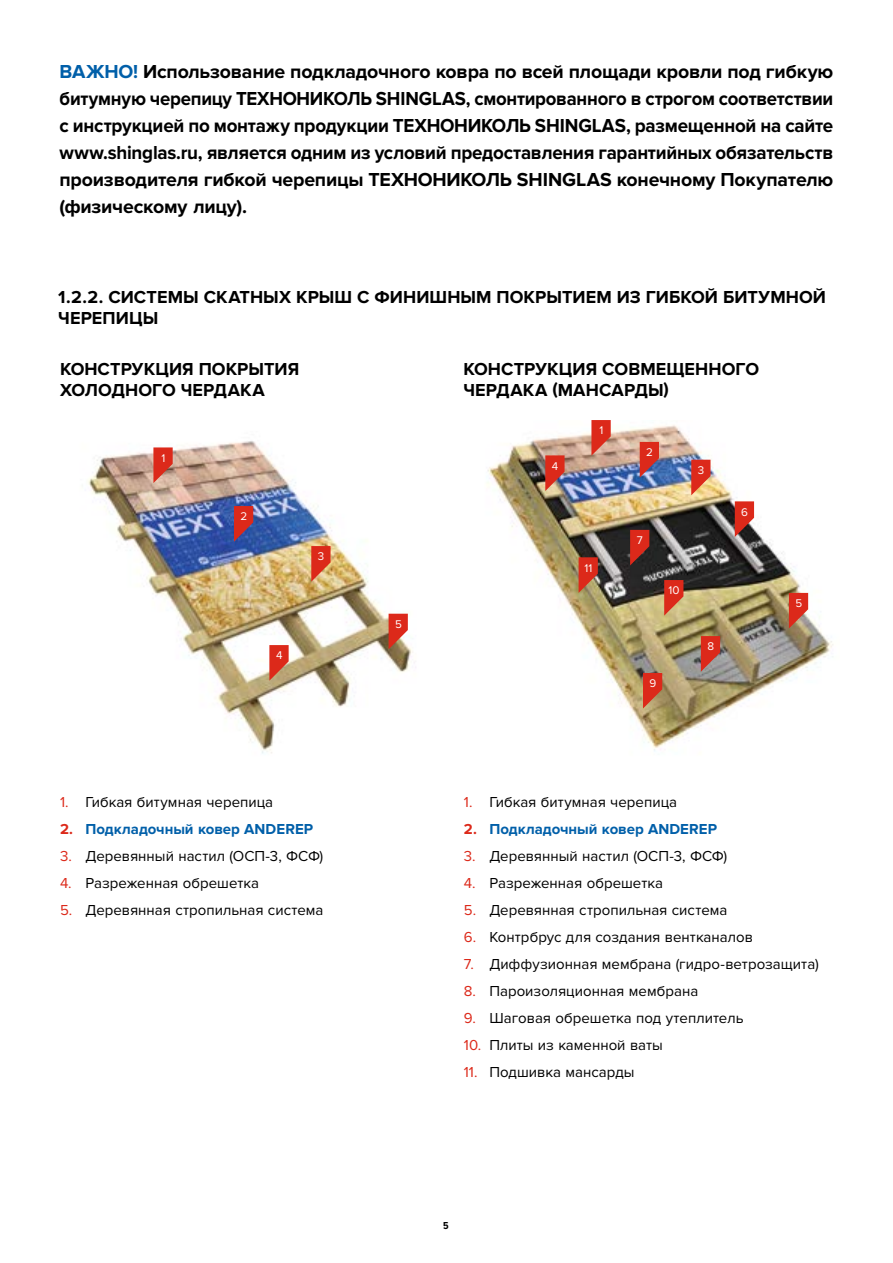
<style>
.page{position:relative;width:893px;height:1263px;background:#fff}
.page>*{position:absolute;margin:0;border:0;box-sizing:border-box;transform-origin:0 0}
.t1{font:700 19.5px/27px "Proxima Nova";letter-spacing:-.01em;color:#000;text-align:justify}
.t2{font:700 18px/21px "Proxima Nova";letter-spacing:.005em;color:#000}
.t3{font:15px "Proxima Nova";color:#000}
.t4{font:700 15px "Proxima Nova";color:#005fa9}
.t5{font:11.55px "Proxima Nova";color:#fff}
.t6{font:700 10.5px "Proxima Nova Cond";color:#000}
.s1{color:#005fa9}
.s2{color:#dc291a}
</style>
<div class="page">
<img style="left:88px;top:441px;width:328px;height:313px">
<svg style="left:153px;top:447px;width:20px;height:36px"></svg>
<svg style="left:234px;top:506px;width:19px;height:36px"></svg>
<svg style="left:311px;top:546px;width:20px;height:36px"></svg>
<svg style="left:269px;top:645px;width:20px;height:36px"></svg>
<svg style="left:389px;top:614px;width:19px;height:35px"></svg>
<img style="left:487px;top:425px;width:347px;height:327px">
<svg style="left:591px;top:420px;width:20px;height:36px"></svg>
<svg style="left:640px;top:442px;width:19px;height:35px"></svg>
<svg style="left:691px;top:460px;width:19px;height:35px"></svg>
<svg style="left:545px;top:455px;width:20px;height:36px"></svg>
<svg style="left:789px;top:593px;width:19px;height:35px"></svg>
<svg style="left:735px;top:501px;width:19px;height:36px"></svg>
<svg style="left:630px;top:530px;width:19px;height:35px"></svg>
<svg style="left:701px;top:636px;width:19px;height:36px"></svg>
<svg style="left:643px;top:673px;width:19px;height:35px"></svg>
<svg style="left:664px;top:580px;width:19px;height:36px"></svg>
<svg style="left:579px;top:557px;width:19px;height:36px"></svg>
<p class="t1" style="left:60px;top:58px;width:775px"><span class="s1">ВАЖНО!</span> Использование подкладочного ковра по всей площади кровли под гибкую битумную черепицу ТЕХНОНИКОЛЬ SHINGLAS, смонтированного в строгом соответствии с инструкцией по монтажу продукции ТЕХНОНИКОЛЬ SHINGLAS, размещенной на сайте www.shinglas.ru, является одним из условий предоставления гарантийных обязательств производителя гибкой черепицы ТЕХНОНИКОЛЬ SHINGLAS конечному Покупателю (физическому лицу).</p>
<p class="t2" style="left:58px;top:287px;width:769px">1.2.2. СИСТЕМЫ СКАТНЫХ КРЫШ С ФИНИШНЫМ ПОКРЫТИЕМ ИЗ ГИБКОЙ БИТУМНОЙ<br>ЧЕРЕПИЦЫ</p>
<p class="t2" style="left:60px;top:359px;width:241px">КОНСТРУКЦИЯ ПОКРЫТИЯ<br>ХОЛОДНОГО ЧЕРДАКА</p>
<p class="t2" style="left:463px;top:359px;width:297px">КОНСТРУКЦИЯ СОВМЕЩЕННОГО<br>ЧЕРДАКА (МАНСАРДЫ)</p>
<p class="t5" style="left:161px;top:451px;width:5px">1</p>
<p class="t5" style="left:240px;top:510px;width:8px">2</p>
<p class="t5" style="left:318px;top:550px;width:8px">3</p>
<p class="t5" style="left:276px;top:649px;width:8px">4</p>
<p class="t3" style="left:60px;top:793px;width:215px"><span class="s2">1.</span> Гибкая битумная черепица</p>
<p class="t4" style="left:60px;top:820px;width:255px"><span class="s2">2.</span> Подкладочный ковер ANDEREP</p>
<p class="t3" style="left:60px;top:847px;width:265px"><span class="s2">3.</span> Деревянный настил (ОСП-3, ФСФ)</p>
<p class="t3" style="left:60px;top:874px;width:201px"><span class="s2">4.</span> Разреженная обрешетка</p>
<p class="t3" style="left:60px;top:901px;width:265px"><span class="s2">5.</span> Деревянная стропильная система</p>
<p class="t5" style="left:395px;top:617px;width:8px">5</p>
<p class="t5" style="left:552px;top:459px;width:8px">4</p>
<p class="t5" style="left:599px;top:424px;width:5px">1</p>
<p class="t5" style="left:584px;top:561px;width:9px">11</p>
<p class="t5" style="left:646px;top:446px;width:8px">2</p>
<p class="t5" style="left:698px;top:463px;width:8px">3</p>
<p class="t5" style="left:637px;top:534px;width:7px">7</p>
<p class="t5" style="left:668px;top:584px;width:13px">10</p>
<p class="t5" style="left:649px;top:677px;width:8px">9</p>
<p class="t5" style="left:707px;top:640px;width:8px">8</p>
<p class="t5" style="left:741px;top:505px;width:8px">6</p>
<p class="t5" style="left:795px;top:597px;width:8px">5</p>
<p class="t3" style="left:464px;top:793px;width:215px"><span class="s2">1.</span> Гибкая битумная черепица</p>
<p class="t4" style="left:464px;top:820px;width:255px"><span class="s2">2.</span> Подкладочный ковер ANDEREP</p>
<p class="t3" style="left:464px;top:847px;width:265px"><span class="s2">3.</span> Деревянный настил (ОСП-3, ФСФ)</p>
<p class="t3" style="left:464px;top:874px;width:201px"><span class="s2">4.</span> Разреженная обрешетка</p>
<p class="t3" style="left:464px;top:901px;width:265px"><span class="s2">5.</span> Деревянная стропильная система</p>
<p class="t3" style="left:464px;top:928px;width:291px"><span class="s2">6.</span> Контрбрус для создания вентканалов</p>
<p class="t3" style="left:464px;top:955px;width:356px"><span class="s2">7.</span> Диффузионная мембрана (гидро-ветрозащита)</p>
<p class="t3" style="left:464px;top:982px;width:236px"><span class="s2">8.</span> Пароизоляционная мембрана</p>
<p class="t3" style="left:464px;top:1009px;width:281px"><span class="s2">9.</span> Шаговая обрешетка под утеплитель</p>
<p class="t3" style="left:464px;top:1036px;width:200px"><span class="s2">10.</span> Плиты из каменной ваты</p>
<p class="t3" style="left:464px;top:1063px;width:172px"><span class="s2">11.</span> Подшивка мансарды</p>
<p class="t6" style="left:443px;top:1219px;width:7px">5</p>
</div>
